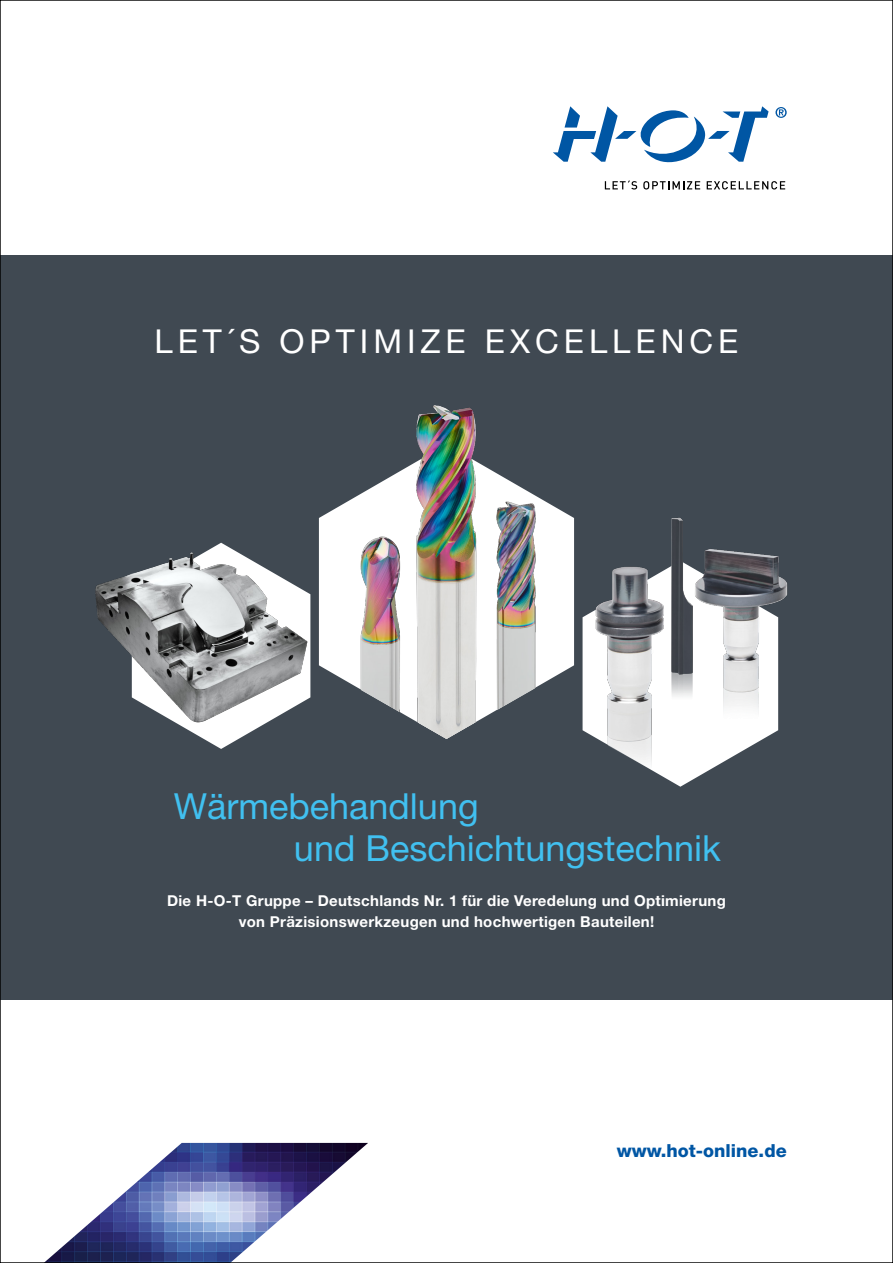
<style>
.page{position:relative;width:893px;height:1263px;background:#fff}
.page>*{position:absolute;margin:0;border:0;box-sizing:border-box;transform-origin:0 0}
.t1{font:36px/42px "Helvetica Neue";color:#41c0f0}
.t2{font:33px "Helvetica Neue";letter-spacing:.15em;color:#fff}
.t3{font:800 18px "Helvetica Neue";color:#0056a4}
.t4{font:700 15px/21px "Helvetica Neue";letter-spacing:.02em;color:#fff;text-align:center}
</style>
<div class="page">
<div style="left:0;top:255px;width:893px;height:744px;background:#404952"></div>
<svg style="left:553px;top:106px;width:216px;height:57px"></svg>
<svg style="left:605px;top:181px;width:32px;height:8px"></svg>
<svg style="left:643px;top:181px;width:57px;height:8px"></svg>
<svg style="left:707px;top:181px;width:78px;height:8px"></svg>
<svg style="left:775px;top:107px;width:12px;height:11px"></svg>
<img style="left:46px;top:1143px;width:322px;height:118px">
<svg style="left:319px;top:502px;width:255px;height:180px;fill:#fff"></svg>
<img style="left:347px;top:405px;width:199px;height:334px">
<svg style="left:183px;top:543px;width:76px;height:206px"></svg>
<img style="left:95px;top:547px;width:215px;height:180px">
<svg style="left:583px;top:613px;width:130px;height:174px"></svg>
<img style="left:590px;top:517px;width:198px;height:251px">
<h2 class="t2" style="left:155px;top:322px;width:585px">LET´S OPTIMIZE EXCELLENCE</h2>
<h1 class="t1" style="left:294px;top:785px;width:428px;text-indent:-120px">Wärmebehandlung<br>und Beschichtungstechnik</h1>
<p class="t4" style="left:167px;top:890px;width:560px">Die H-O-T Gruppe – Deutschlands Nr. 1 für die Veredelung und Optimierung von Präzisionswerkzeugen und hochwertigen Bauteilen!</p>
<p class="t3" style="left:617px;top:1139px;width:171px">www.hot-online.de</p>
</div>
